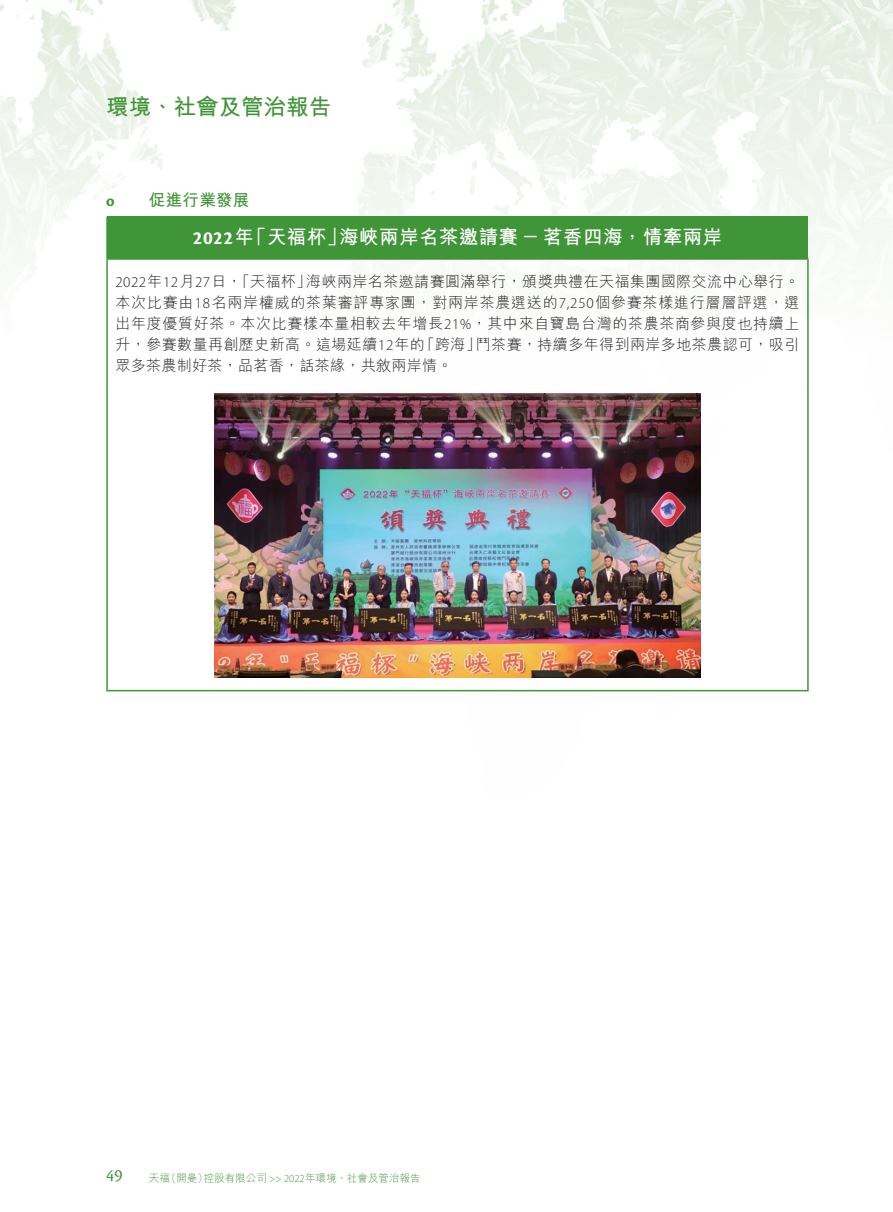
<style>
.page{position:relative;width:893px;height:1212px;background:#fff}
.page>*{position:absolute;margin:0;border:0;box-sizing:border-box;transform-origin:0 0}
.t1{font:700 22.5px "M Hei HK";color:#3f9537}
.t2{font:700 19.5px "M Hei HK";letter-spacing:.02em;color:#fff}
.t3{font:700 19.5px "Cronos Pro";color:#fff}
.t4{font:18px "Cronos Pro Disp";color:#3f9537}
.t5{font:700 16.5px "M Hei HK";letter-spacing:.02em;color:#3f9537}
.t6{font:700 16.5px "Cronos Pro";color:#3f9537}
.t7{font:300 15px/21px "M Hei HK";letter-spacing:.03em;color:#231f20}
.t8{font:300 15px "M Hei HK";letter-spacing:.05em;color:#231f20}
.t9{font:300 10.5px "M Hei HK";color:#3f9537}
.s1{font-family:"M Hei HK"}
.s2{font-family:"Myriad Pro"}
</style>
<div class="page">
<img style="left:0;top:0;width:893px;height:692px">
<div style="left:107px;top:217px;width:701px;height:42px;background:#3f9537"></div>
<hr style="left:106px;top:258px;width:703px;height:2px;background:#3f9537">
<hr style="left:106px;top:260px;width:2px;height:125px;background:#3f9537">
<hr style="left:807px;top:260px;width:2px;height:125px;background:#3f9537">
<hr style="left:106px;top:385px;width:2px;height:305px;background:#3f9537">
<hr style="left:807px;top:385px;width:2px;height:305px;background:#3f9537">
<hr style="left:106px;top:690px;width:703px;height:1px;background:#3f9537">
<hr style="left:106px;top:217px;width:2px;height:41px;background:#3f9537">
<img style="left:214px;top:393px;width:486px;height:285px">
<h1 class="t1" style="left:106px;top:90px;width:226px">環境、社會及管治報告</h1>
<p class="t6" style="left:106px;top:191px;width:10px">o</p>
<p class="t5" style="left:149px;top:188px;width:102px">促進行業發展</p>
<h2 class="t2" style="left:339px;top:222px;width:384px">海峽兩岸名茶邀請賽－茗香四海，情牽兩岸</h2>
<h2 class="t3" style="left:193px;top:226px;width:63px">2022<span class="s1">年</span></h2>
<h2 class="t2" style="left:247px;top:222px;width:101px">「天福杯」</h2>
<p class="t7" style="left:306px;top:270px;width:495px">海峽兩岸名茶邀請賽圓滿舉行，頒獎典禮在天福集團國際交流中心舉行。</p>
<p class="t7" style="left:116px;top:270px;width:197px"><span class="s2">2022</span>年<span class="s2">12</span>月<span class="s2">27</span>日「，天福杯」</p>
<p class="t8" style="left:116px;top:294px;width:685px">本次比賽由<span class="s2">18</span>名兩岸權威的茶葉審評專家團，對兩岸茶農選送的<span class="s2">7,250</span>個參賽茶樣進行層層評選，選</p>
<p class="t7" style="left:116px;top:312px;width:685px">出年度優質好茶。本次比賽樣本量相較去年增長<span class="s2">21%</span>，其中來自寶島台灣的茶農茶商參與度也持續上</p>
<p class="t7" style="left:476px;top:333px;width:325px">鬥茶賽，持續多年得到兩岸多地茶農認可，吸引</p>
<p class="t7" style="left:116px;top:333px;width:338px">升，參賽數量再創歷史新高。這場延續<span class="s2">12</span>年的<br>眾多茶農制好茶，品茗香，話茶緣，共敘兩岸情。</p>
<p class="t7" style="left:420px;top:333px;width:63px">「跨海」</p>
<p class="t4" style="left:106px;top:1165px;width:18px">49</p>
<p class="t9" style="left:166px;top:1173px;width:43px">（開曼）</p>
<p class="t9" style="left:204px;top:1173px;width:218px">控股有限公司 <span class="s2">&gt;&gt; 2022</span>年環境、社會及管治報告</p>
<p class="t9" style="left:149px;top:1173px;width:22px">天福</p>
</div>
